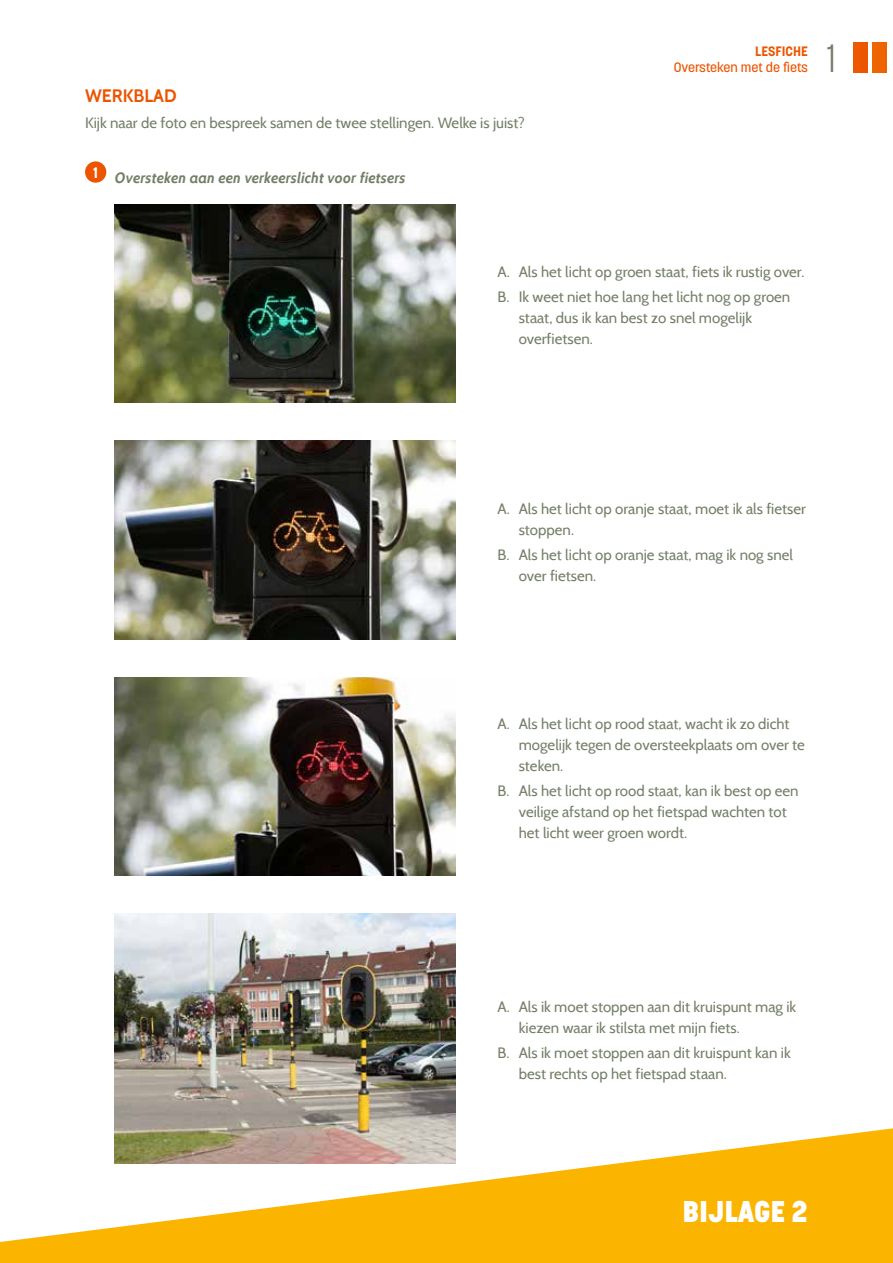
<style>
.page{position:relative;width:893px;height:1263px;background:#fff}
.page>*{position:absolute;margin:0;border:0;box-sizing:border-box;transform-origin:0 0}
.t1{font:300 39px "Korolev";color:#747e67}
.t2{font:800 29.7px "Korolev";color:#fff}
.t3{font:700 18px "Cabin";color:#ec5400}
.t4{font:15px/21px "Cabin";color:#747e67}
.t5{font:italic 700 15px "Cabin";color:#747e67}
.t6{font:500 13.5px "Korolev";color:#ec5400}
.t7{font:700 13.5px "Korolev";color:#ec5400}
</style>
<div class="page">
<div style="left:854px;top:43px;width:13px;height:29px;background:#ed5700"></div>
<div style="left:873px;top:43px;width:13px;height:29px;background:#ee6400"></div>
<svg style="left:0;top:1125px;width:893px;height:138px;fill:#fbb400"></svg>
<div style="left:85px;top:161px;width:21px;height:22px;background:#ec5400;border-radius:50%"></div>
<img style="left:115px;top:205px;width:340px;height:198px">
<img style="left:115px;top:441px;width:340px;height:198px">
<img style="left:115px;top:677px;width:340px;height:198px">
<img style="left:115px;top:913px;width:340px;height:250px">
<p class="t3" style="left:85px;top:85px;width:93px">WERKBLAD</p>
<p class="t4" style="left:85px;top:112px;width:441px">Kijk naar de foto en bespreek samen de twee stellingen. Welke is juist?</p>
<p class="t5" style="left:93px;top:168px;width:314px"><sup>1</sup> Oversteken aan een verkeerslicht voor fietsers</p>
<p class="t7" style="left:755px;top:43px;width:54px">LESFICHE</p>
<p class="t6" style="left:674px;top:59px;width:136px">Oversteken met de fiets</p>
<h1 class="t1" style="left:826px;top:34px;width:11px">1</h1>
<p class="t4" style="left:497px;top:259px;width:308px;line-height:25.2px">A. Als het licht op groen staat, fiets ik rustig over.<br>B. Ik weet niet hoe lang het licht nog op groen</p>
<p class="t4" style="left:519px;top:308px;width:235px">staat, dus ik kan best zo snel mogelijk overfietsen.</p>
<p class="t4" style="left:519px;top:498px;width:289px;text-indent:-21px">A. Als het licht op oranje staat, moet ik als fietser stoppen.</p>
<p class="t4" style="left:519px;top:544px;width:276px;text-indent:-21px">B. Als het licht op oranje staat, mag ik nog snel over fietsen.</p>
<p class="t4" style="left:519px;top:713px;width:288px;text-indent:-21px">A. Als het licht op rood staat, wacht ik zo dicht mogelijk tegen de oversteekplaats om over te steken.</p>
<p class="t4" style="left:519px;top:780px;width:281px;text-indent:-21px">B. Als het licht op rood staat, kan ik best op een veilige afstand op het fietspad wachten tot het licht weer groen wordt.</p>
<p class="t4" style="left:519px;top:996px;width:279px;text-indent:-21px">A. Als ik moet stoppen aan dit kruispunt mag ik kiezen waar ik stilsta met mijn fiets.</p>
<p class="t4" style="left:519px;top:1042px;width:273px;text-indent:-21px">B. Als ik moet stoppen aan dit kruispunt kan ik best rechts op het fietspad staan.</p>
<h2 class="t2" style="left:682px;top:1193px;width:127px">BIJLAGE 2</h2>
</div>
